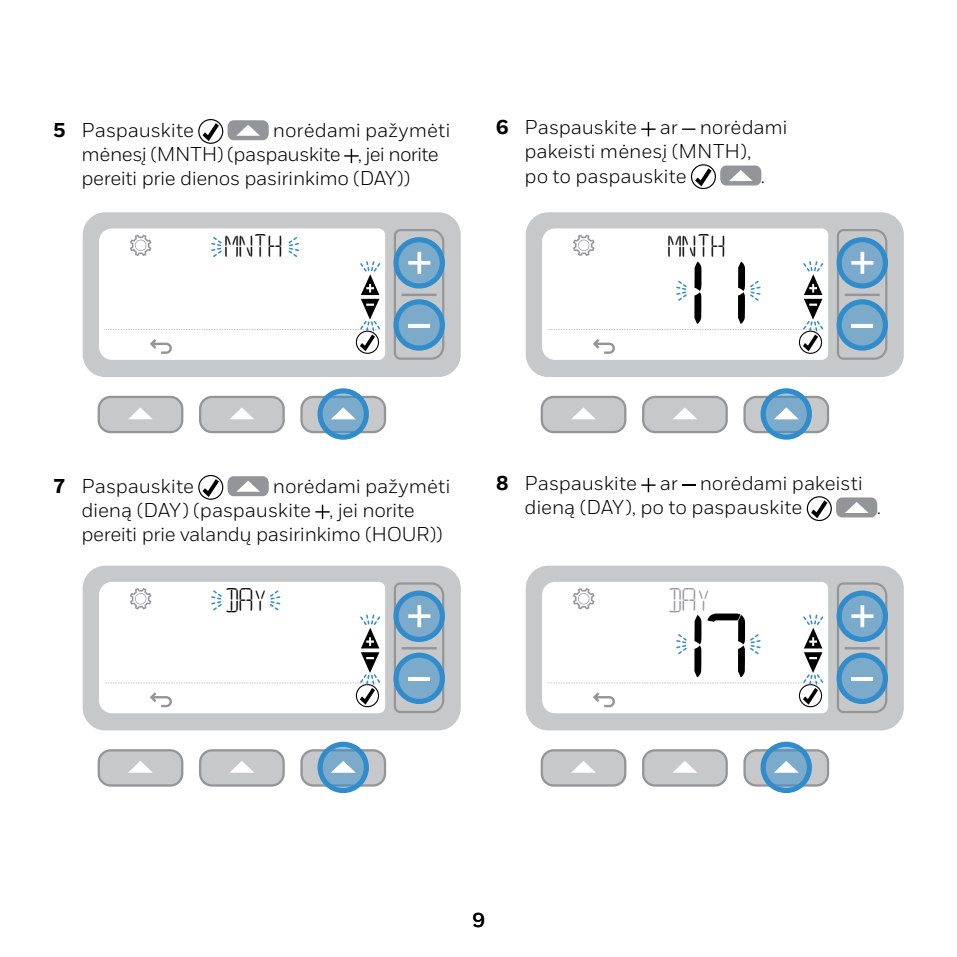
<style>
.page{position:relative;width:957px;height:957px;background:#fff}
.page>*{position:absolute;margin:0;border:0;box-sizing:border-box;transform-origin:0 0}
.t1{font:29px "Honeywell Lo T";color:#000}
.t2{font:29px "Honeywell Lo T";color:#939598}
.t3{font:20px/24px "Honeywell Sans";letter-spacing:-.015em;color:#000}
.t4{font:700 20px "Honeywell Sans";color:#000}
.s1{font-weight:800}
</style>
<div class="page">
<svg style="left:83px;top:212px;width:378px;height:165px;fill:#c7c8ca"></svg>
<svg style="left:105px;top:234px;width:277px;height:120px"></svg>
<div style="left:99px;top:397px;width:83px;height:35px;background:#c7c8ca;border-radius:12px"></div>
<div style="left:98px;top:396px;width:85px;height:37px;border:2px solid #939598;border-radius:12px"></div>
<div style="left:200px;top:397px;width:84px;height:35px;background:#c7c8ca;border-radius:12px"></div>
<div style="left:199px;top:396px;width:86px;height:37px;border:2px solid #939598;border-radius:12px"></div>
<div style="left:301px;top:397px;width:84px;height:35px;background:#c7c8ca;border-radius:12px"></div>
<div style="left:300px;top:396px;width:86px;height:37px;border:2px solid #939598;border-radius:12px"></div>
<svg style="left:230px;top:407px;width:24px;height:12px"></svg>
<svg style="left:128px;top:407px;width:24px;height:12px"></svg>
<svg style="left:319px;top:391px;width:48px;height:46px"></svg>
<div style="left:317px;top:388px;width:52px;height:52px;border:5px solid #308ccb;border-radius:50%"></div>
<svg style="left:331px;top:407px;width:25px;height:12px"></svg>
<svg style="left:394px;top:229px;width:50px;height:131px;background:#84abc6"></svg>
<hr style="left:408px;top:324px;width:22px;height:3px;background:#fff">
<svg style="left:83px;top:566px;width:378px;height:164px;fill:#c7c8ca"></svg>
<svg style="left:105px;top:588px;width:277px;height:119px"></svg>
<div style="left:99px;top:750px;width:83px;height:35px;background:#c7c8ca;border-radius:12px"></div>
<div style="left:98px;top:749px;width:85px;height:37px;border:2px solid #939598;border-radius:12px"></div>
<div style="left:200px;top:750px;width:84px;height:35px;background:#c7c8ca;border-radius:12px"></div>
<div style="left:199px;top:749px;width:86px;height:37px;border:2px solid #939598;border-radius:12px"></div>
<div style="left:301px;top:750px;width:84px;height:35px;background:#c7c8ca;border-radius:12px"></div>
<div style="left:300px;top:749px;width:86px;height:37px;border:2px solid #939598;border-radius:12px"></div>
<svg style="left:230px;top:761px;width:23px;height:11px"></svg>
<svg style="left:129px;top:761px;width:23px;height:11px"></svg>
<svg style="left:319px;top:744px;width:48px;height:46px"></svg>
<div style="left:317px;top:741px;width:52px;height:52px;border:5px solid #308ccb;border-radius:50%"></div>
<svg style="left:331px;top:761px;width:25px;height:11px"></svg>
<svg style="left:394px;top:582px;width:50px;height:131px;background:#84abc6"></svg>
<hr style="left:408px;top:677px;width:22px;height:4px;background:#fff">
<svg style="left:526px;top:212px;width:378px;height:165px;fill:#c7c8ca"></svg>
<svg style="left:548px;top:234px;width:276px;height:120px"></svg>
<div style="left:542px;top:397px;width:83px;height:35px;background:#c7c8ca;border-radius:12px"></div>
<div style="left:540px;top:396px;width:86px;height:37px;border:2px solid #939598;border-radius:12px"></div>
<div style="left:643px;top:397px;width:83px;height:35px;background:#c7c8ca;border-radius:12px"></div>
<div style="left:642px;top:396px;width:86px;height:37px;border:2px solid #939598;border-radius:12px"></div>
<div style="left:744px;top:397px;width:84px;height:35px;background:#c7c8ca;border-radius:12px"></div>
<div style="left:743px;top:396px;width:86px;height:37px;border:2px solid #939598;border-radius:12px"></div>
<svg style="left:673px;top:408px;width:24px;height:11px"></svg>
<svg style="left:572px;top:407px;width:23px;height:12px"></svg>
<svg style="left:762px;top:391px;width:48px;height:46px"></svg>
<div style="left:760px;top:388px;width:52px;height:52px;border:5px solid #308ccb;border-radius:50%"></div>
<svg style="left:774px;top:407px;width:24px;height:12px"></svg>
<svg style="left:837px;top:229px;width:50px;height:131px;background:#84abc6"></svg>
<hr style="left:851px;top:324px;width:22px;height:3px;background:#fff">
<svg style="left:526px;top:566px;width:378px;height:164px;fill:#c7c8ca"></svg>
<svg style="left:548px;top:588px;width:276px;height:119px"></svg>
<div style="left:542px;top:750px;width:83px;height:35px;background:#c7c8ca;border-radius:12px"></div>
<div style="left:540px;top:749px;width:86px;height:37px;border:2px solid #939598;border-radius:12px"></div>
<div style="left:643px;top:750px;width:83px;height:35px;background:#c7c8ca;border-radius:12px"></div>
<div style="left:642px;top:749px;width:86px;height:37px;border:2px solid #939598;border-radius:12px"></div>
<div style="left:744px;top:750px;width:84px;height:35px;background:#c7c8ca;border-radius:12px"></div>
<div style="left:743px;top:749px;width:86px;height:37px;border:2px solid #939598;border-radius:12px"></div>
<svg style="left:673px;top:761px;width:23px;height:11px"></svg>
<svg style="left:572px;top:761px;width:23px;height:11px"></svg>
<svg style="left:762px;top:744px;width:48px;height:46px"></svg>
<div style="left:760px;top:741px;width:52px;height:52px;border:5px solid #308ccb;border-radius:50%"></div>
<svg style="left:774px;top:761px;width:24px;height:11px"></svg>
<svg style="left:837px;top:582px;width:50px;height:131px;background:#84abc6"></svg>
<hr style="left:851px;top:677px;width:22px;height:4px;background:#fff">
<svg style="left:198px;top:119px;width:71px;height:25px"></svg>
<svg style="left:344px;top:149px;width:14px;height:14px"></svg>
<svg style="left:641px;top:122px;width:14px;height:14px"></svg>
<svg style="left:682px;top:128px;width:13px;height:2px"></svg>
<svg style="left:691px;top:164px;width:70px;height:25px"></svg>
<svg style="left:198px;top:475px;width:71px;height:25px"></svg>
<svg style="left:315px;top:505px;width:15px;height:14px"></svg>
<svg style="left:641px;top:478px;width:14px;height:14px"></svg>
<svg style="left:682px;top:484px;width:13px;height:2px"></svg>
<svg style="left:807px;top:496px;width:70px;height:25px"></svg>
<p class="t3" style="left:81px;top:118px;width:370px;text-indent:191px">norėdami pažymėti mėnesį (MNTH) (paspauskite , jei norite pereiti prie dienos pasirinkimo (DAY))</p>
<p class="t3" style="left:524px;top:116px;width:265px;text-indent:-28px"><span class="s1">6</span> Paspauskite ar norėdami pakeisti mėnesį (MNTH),<br>po to paspauskite</p>
<p class="t3" style="left:53px;top:118px;width:142px"><span class="s1">5</span> Paspauskite</p>
<p class="t3" style="left:761px;top:164px;width:6px">.</p>
<h1 class="t1" style="left:225px;top:233px;width:62px">MNTH</h1>
<h1 class="t1" style="left:668px;top:233px;width:62px">MNTH</h1>
<p class="t3" style="left:81px;top:474px;width:370px;text-indent:191px">norėdami pažymėti dieną (DAY) (paspauskite , jei norite pereiti prie valandų pasirinkimo (HOUR))</p>
<p class="t3" style="left:524px;top:471px;width:340px;text-indent:-28px"><span class="s1">8</span> Paspauskite ar norėdami pakeisti dieną (DAY), po to paspauskite</p>
<p class="t3" style="left:53px;top:474px;width:142px"><span class="s1">7</span> Paspauskite</p>
<p class="t3" style="left:877px;top:495px;width:6px">.</p>
<h1 class="t1" style="left:225px;top:586px;width:48px">DAY</h1>
<h1 class="t2" style="left:668px;top:586px;width:48px">DAY</h1>
<p class="t4" style="left:472px;top:907px;width:14px">9</p>
</div>
